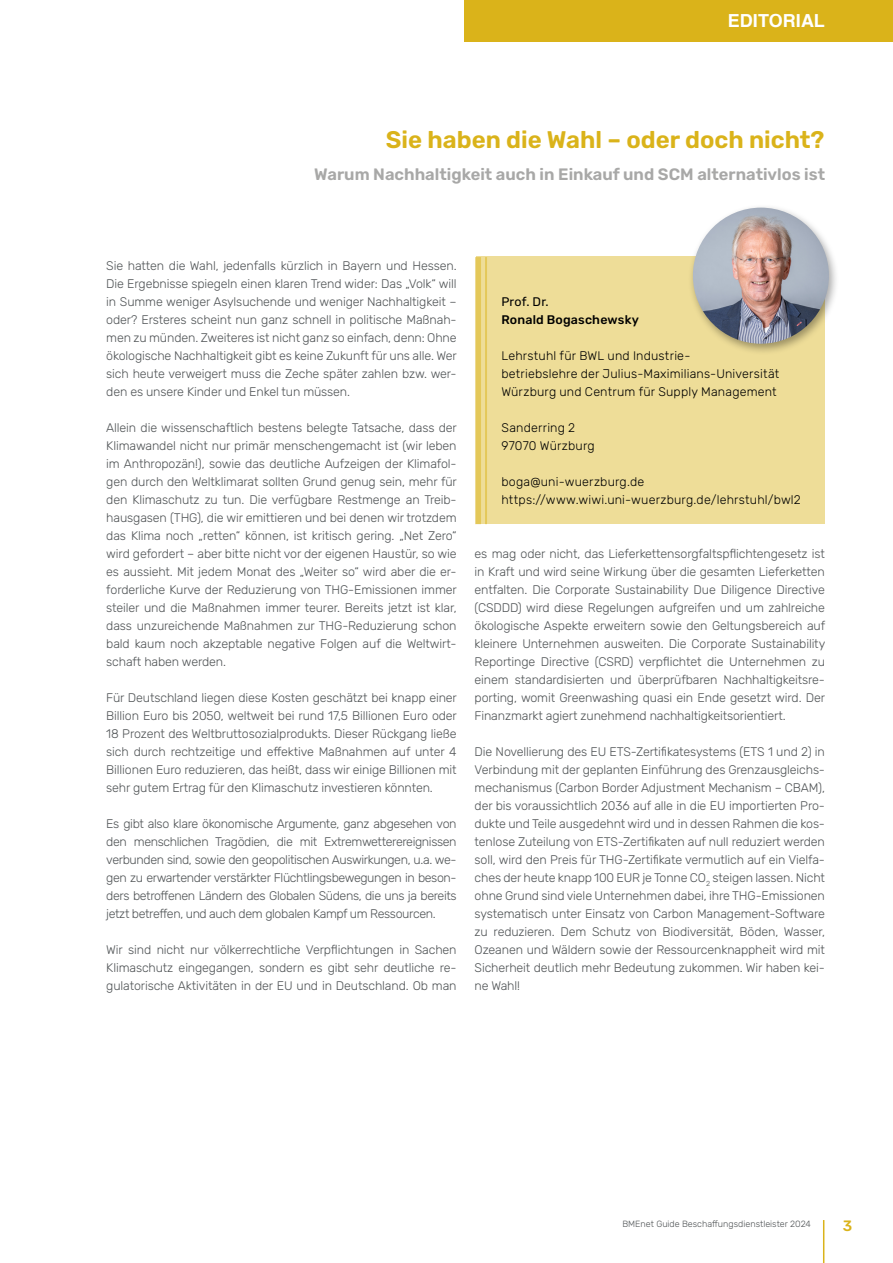
<style>
.page{position:relative;width:893px;height:1263px;background:#fff}
.page>*{position:absolute;margin:0;border:0;box-sizing:border-box;transform-origin:0 0}
.t1{font:600 24px "Rubik";color:#dab31a}
.t2{font:700 18px "Swansea";color:#fff}
.t3{font:600 16.5px "Rubik";color:#a8a8a7}
.t4{font:500 15px "Rubik";color:#dab31a}
.t5{font:300 12.45px/18px "Rubik";letter-spacing:-.01em;color:#505456;text-align:justify}
.t6{font:300 12.45px/18px "Rubik";letter-spacing:.015em;color:#000}
.t7{font:500 12.45px "Rubik";letter-spacing:.015em;color:#000}
.t8{font:12.45px "Rubik";letter-spacing:.02em;color:#000}
.t9{font:300 9px "Rubik";color:#505456}
</style>
<div class="page">
<hr style="left:823px;top:1220px;width:1px;height:43px;background:#dab31a">
<div style="left:464px;top:0;width:429px;height:42px;background:#dab31a"></div>
<div style="left:476px;top:256px;width:349px;height:268px;background:#eedd98"></div>
<div style="left:475px;top:257px;width:6px;height:267px;background:#e4c859"></div>
<hr style="left:485px;top:257px;width:2px;height:267px;background:#dab31a">
<div style="left:687px;top:203px;width:152px;height:152px;background:#000;opacity:.35"></div>
<img style="left:693px;top:208px;width:136px;height:136px;border-radius:68px">
<h2 class="t2" style="left:728px;top:9px;width:99px">EDITORIAL</h2>
<h1 class="t1" style="left:386px;top:126px;width:440px">Sie haben die Wahl – oder doch nicht?</h1>
<h3 class="t3" style="left:314px;top:165px;width:512px">Warum Nachhaltigkeit auch in Einkauf und SCM alternativlos ist</h3>
<p class="t5" style="left:106px;top:257px;width:352px">Sie hatten die Wahl, jedenfalls kürzlich in Bayern und Hessen.<br>Die Ergebnisse spiegeln einen klaren Trend wider: Das „Volk“ will in Summe weniger Asylsuchende und weniger Nachhaltigkeit – oder? Ersteres scheint nun ganz schnell in politische Maßnah&shy;men zu münden. Zweiteres ist nicht ganz so einfach, denn: Ohne ökologische Nachhaltigkeit gibt es keine Zukunft für uns alle. Wer sich heute verweigert muss die Zeche später zahlen bzw. wer&shy;den es unsere Kinder und Enkel tun müssen.</p>
<p class="t5" style="left:106px;top:419px;width:352px">Allein die wissenschaftlich bestens belegte Tatsache, dass der Klimawandel nicht nur primär menschengemacht ist (wir leben im Anthropozän!), sowie das deutliche Aufzeigen der Klimafol&shy;gen durch den Weltklimarat sollten Grund genug sein, mehr für den Klimaschutz zu tun. Die verfügbare Restmenge an Treib&shy;hausgasen (THG), die wir emittieren und bei denen wir trotzdem das Klima noch „retten“ können, ist kritisch gering. „Net Zero“ wird gefordert – aber bitte nicht vor der eigenen Haustür, so wie es aussieht. Mit jedem Monat des „Weiter so“ wird aber die er&shy;forderliche Kurve der Reduzierung von THG-Emissionen immer steiler und die Maßnahmen immer teurer. Bereits jetzt ist klar, dass unzureichende Maßnahmen zur THG-Reduzierung schon bald kaum noch akzeptable negative Folgen auf die Weltwirt&shy;schaft haben werden.</p>
<p class="t5" style="left:106px;top:689px;width:352px">Für Deutschland liegen diese Kosten geschätzt bei knapp einer Billion Euro bis 2050, weltweit bei rund 17,5 Billionen Euro oder 18 Prozent des Weltbruttosozialprodukts. Dieser Rückgang ließe sich durch rechtzeitige und effektive Maßnahmen auf unter 4<br>Billionen Euro reduzieren, das heißt, dass wir einige Billionen mit sehr gutem Ertrag für den Klimaschutz investieren könnten.</p>
<p class="t5" style="left:106px;top:815px;width:352px">Es gibt also klare ökonomische Argumente, ganz abgesehen von den menschlichen Tragödien, die mit Extremwetterereignissen verbunden sind, sowie den geopolitischen Auswirkungen, u.a. we&shy;gen zu erwartender verstärkter Flüchtlingsbewegungen in beson&shy;ders betroffenen Ländern des Globalen Südens, die uns ja bereits jetzt betreffen, und auch dem globalen Kampf um Ressourcen.</p>
<p class="t5" style="left:106px;top:941px;width:352px">Wir sind nicht nur völkerrechtliche Verpflichtungen in Sachen Klimaschutz eingegangen, sondern es gibt sehr deutliche re&shy;gulatorische Aktivitäten in der EU und in Deutschland. Ob man</p>
<p class="t8" style="left:501px;top:295px;width:49px">Prof. Dr.</p>
<p class="t7" style="left:501px;top:313px;width:139px">Ronald Bogaschewsky</p>
<p class="t6" style="left:501px;top:347px;width:279px">Lehrstuhl für BWL und Industrie-<br>betriebslehre der Julius-Maximilians-Universität<br>Würzburg und Centrum für Supply Management</p>
<p class="t6" style="left:501px;top:419px;width:95px">Sanderring 2<br>97070 Würzburg</p>
<p class="t6" style="left:501px;top:473px;width:301px">boga@uni-wuerzburg.de https://www.wiwi.uni-wuerzburg.de/lehrstuhl/bwl2</p>
<p class="t5" style="left:475px;top:545px;width:352px">es mag oder nicht, das Lieferkettensorgfaltspflichtengesetz ist in Kraft und wird seine Wirkung über die gesamten Lieferketten entfalten. Die Corporate Sustainability Due Diligence Directive (CSDDD) wird diese Regelungen aufgreifen und um zahlreiche ökologische Aspekte erweitern sowie den Geltungsbereich auf kleinere Unternehmen ausweiten. Die Corporate Sustainability Reportinge Directive (CSRD) verpflichtet die Unternehmen zu einem standardisierten und überprüfbaren Nachhaltigkeitsre&shy;porting, womit Greenwashing quasi ein Ende gesetzt wird. Der Finanzmarkt agiert zunehmend nachhaltigkeitsorientiert.</p>
<p class="t5" style="left:475px;top:743px;width:352px">Die Novellierung des EU ETS-Zertifikatesystems (ETS 1 und 2) in Verbindung mit der geplanten Einführung des Grenzausgleichs&shy;mechanismus (Carbon Border Adjustment Mechanism – CBAM), der bis voraussichtlich 2036 auf alle in die EU importierten Pro&shy;dukte und Teile ausgedehnt wird und in dessen Rahmen die kos&shy;tenlose Zuteilung von ETS-Zertifikaten auf null reduziert werden soll, wird den Preis für THG-Zertifikate vermutlich auf ein Vielfa&shy;ches der heute knapp 100 EUR je Tonne CO<sub>2</sub> steigen lassen. Nicht ohne Grund sind viele Unternehmen dabei, ihre THG-Emissionen systematisch unter Einsatz von Carbon Management-Software zu reduzieren. Dem Schutz von Biodiversität, Böden, Wasser, Ozeanen und Wäldern sowie der Ressourcenknappheit wird mit Sicherheit deutlich mehr Bedeutung zukommen. Wir haben kei&shy;ne Wahl!</p>
<p class="t9" style="left:622px;top:1219px;width:190px">BMEnet Guide Beschaffungsdienstleister 2024</p>
<p class="t4" style="left:843px;top:1217px;width:11px">3</p>
</div>
